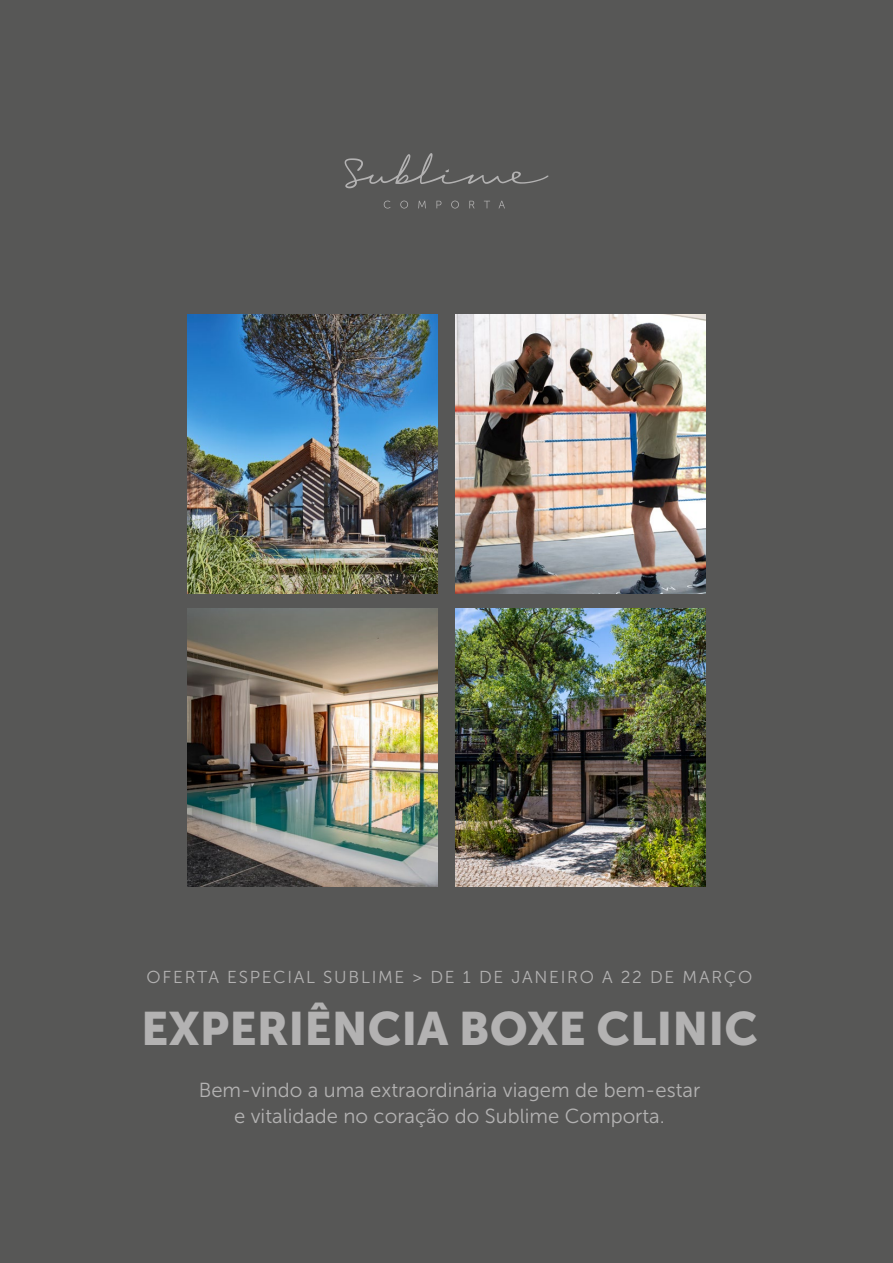
<style>
.page{position:relative;width:893px;height:1263px;background:#575756}
.page>*{position:absolute;margin:0;border:0;box-sizing:border-box;transform-origin:0 0}
.t1{font:46.5px "Museo Sans 900";color:#b3b2b2}
.t2{font:20.25px/26.1px "Museo Sans 300";color:#b3b2b2;text-align:center}
.t3{font:17.25px "Museo Sans 300";letter-spacing:.1em;color:#b3b2b2}
</style>
<div class="page">
<svg style="left:345px;top:153px;width:204px;height:35px"></svg>
<svg style="left:384px;top:201px;width:7px;height:7px"></svg>
<svg style="left:400px;top:201px;width:8px;height:7px"></svg>
<svg style="left:418px;top:201px;width:8px;height:7px"></svg>
<svg style="left:436px;top:201px;width:5px;height:7px"></svg>
<svg style="left:451px;top:201px;width:8px;height:7px"></svg>
<svg style="left:469px;top:201px;width:6px;height:7px"></svg>
<svg style="left:484px;top:201px;width:6px;height:7px"></svg>
<svg style="left:498px;top:201px;width:7px;height:7px"></svg>
<img style="left:187px;top:315px;width:251px;height:278px">
<img style="left:187px;top:608px;width:251px;height:279px">
<img style="left:455px;top:315px;width:251px;height:278px">
<img style="left:455px;top:608px;width:251px;height:279px">
<p class="t3" style="left:147px;top:967px;width:607px">OFERTA ESPECIAL SUBLIME &gt; DE 1 DE JANEIRO A 22 DE MARÇO</p>
<h1 class="t1" style="left:141px;top:1002px;width:618px">EXPERIÊNCIA BOXE CLINIC</h1>
<p class="t2" style="left:199px;top:1077px;width:503px">Bem-vindo a uma extraordinária viagem de bem-estar e vitalidade no coração do Sublime Comporta.</p>
</div>
